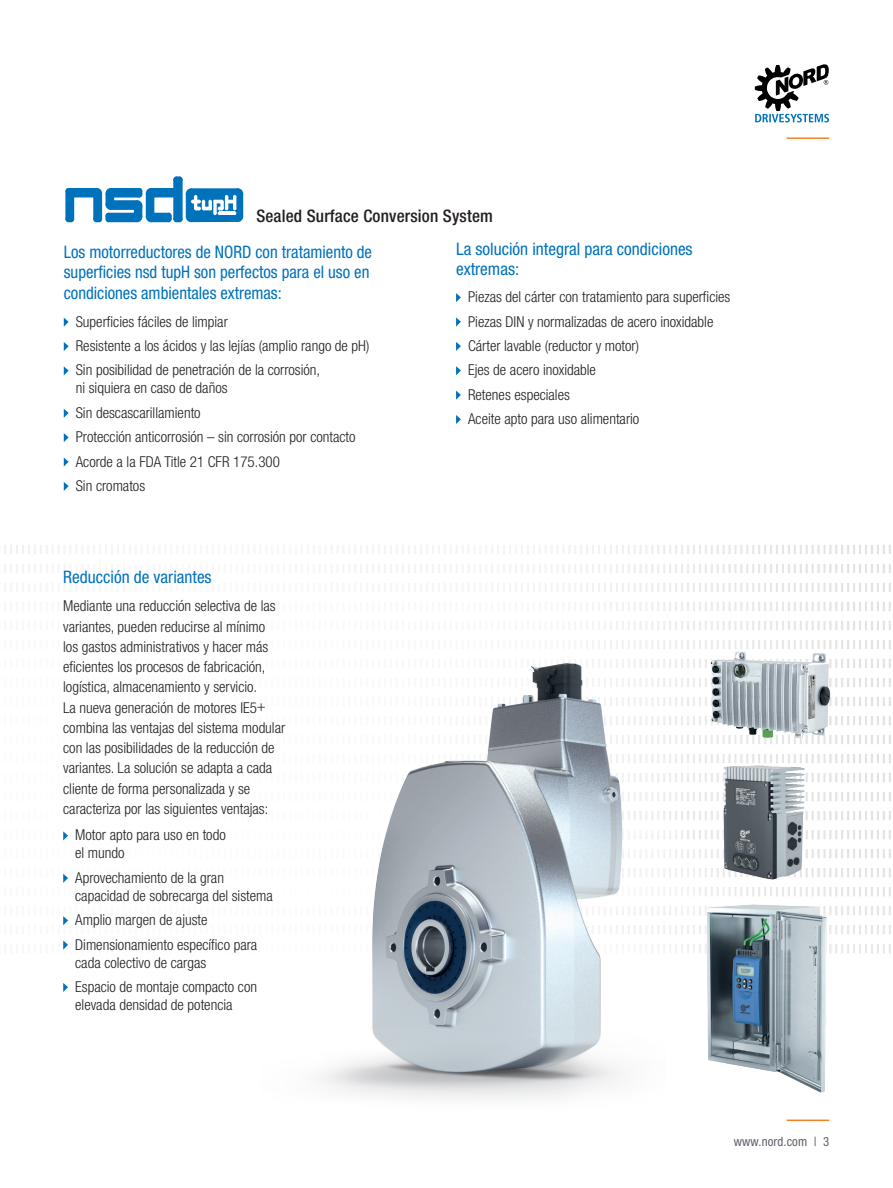
<style>
.page{position:relative;width:893px;height:1188px;background:#fff}
.page>*{position:absolute;margin:0;border:0;box-sizing:border-box;transform-origin:0 0}
.t1{font:condensed 17.25px/20.2px "Helvetica Neue LT Std";color:#0072bc}
.t2{font:500 condensed 17.25px "Helvetica Neue LT Std";letter-spacing:.01em;color:#231f20}
.t3{font:300 condensed 15px/20.2px "Helvetica Neue LT Std";color:#231f20}
.t4{font:condensed 12.75px "Helvetica Neue LT Std";letter-spacing:.01em;color:#5b5f66}
</style>
<div class="page">
<img style="left:444px;top:545px;width:447px;height:332px">
<img style="left:321px;top:598px;width:345px;height:501px">
<img style="left:576px;top:883px;width:315px;height:216px">
<img style="left:640px;top:612px;width:251px;height:191px">
<img style="left:633px;top:713px;width:223px;height:180px">
<svg style="left:755px;top:64px;width:74px;height:58px"></svg>
<hr style="left:787px;top:1120px;width:42px;height:1px;background:#f58220">
<hr style="left:787px;top:137px;width:42px;height:2px;background:#f58220">
<svg style="left:456px;top:293px;width:5px;height:9px"></svg>
<svg style="left:456px;top:317px;width:5px;height:10px"></svg>
<svg style="left:456px;top:342px;width:5px;height:9px"></svg>
<svg style="left:456px;top:366px;width:5px;height:9px"></svg>
<svg style="left:456px;top:391px;width:5px;height:9px"></svg>
<svg style="left:456px;top:415px;width:5px;height:9px"></svg>
<svg style="left:64px;top:318px;width:5px;height:9px"></svg>
<svg style="left:64px;top:342px;width:5px;height:9px"></svg>
<svg style="left:64px;top:366px;width:5px;height:9px"></svg>
<svg style="left:64px;top:409px;width:5px;height:9px"></svg>
<svg style="left:64px;top:433px;width:5px;height:9px"></svg>
<svg style="left:64px;top:457px;width:5px;height:10px"></svg>
<svg style="left:64px;top:482px;width:5px;height:9px"></svg>
<svg style="left:63px;top:831px;width:5px;height:9px"></svg>
<svg style="left:63px;top:874px;width:5px;height:9px"></svg>
<svg style="left:63px;top:916px;width:5px;height:9px"></svg>
<svg style="left:63px;top:941px;width:5px;height:9px"></svg>
<svg style="left:63px;top:983px;width:5px;height:9px"></svg>
<svg style="left:65px;top:177px;width:178px;height:45px"></svg>
<hr style="left:219px;top:211px;width:16px;height:4px;background:#fff">
<p class="t2" style="left:256px;top:206px;width:238px">Sealed Surface Conversion System</p>
<p class="t1" style="left:64px;top:242px;width:310px">Los motorreductores de NORD con tratamiento de superficies nsd tupH son perfectos para el uso en condiciones ambientales extremas:</p>
<p class="t3" style="left:76px;top:311px;width:154px">Superficies fáciles de limpiar</p>
<p class="t3" style="left:76px;top:336px;width:295px">Resistente a los ácidos y las lejías (amplio rango de pH)</p>
<p class="t3" style="left:76px;top:361px;width:246px;line-height:18px">Sin posibilidad de penetración de la corrosión, ni siquiera en caso de daños</p>
<p class="t3" style="left:76px;top:402px;width:126px">Sin descascarillamiento</p>
<p class="t3" style="left:76px;top:427px;width:281px">Protección anticorrosión – sin corrosión por contacto</p>
<p class="t3" style="left:76px;top:451px;width:206px">Acorde a la FDA Title 21 CFR 175.300</p>
<p class="t3" style="left:76px;top:475px;width:71px">Sin cromatos</p>
<p class="t1" style="left:63px;top:567px;width:150px">Reducción de variantes</p>
<p class="t3" style="left:63px;top:596px;width:224px">Mediante una reducción selectiva de las variantes, pueden reducirse al mínimo<br>los gastos administrativos y hacer más eficientes los procesos de fabricación, logística, almacenamiento y servicio.<br>La nueva generación de motores IE5+ combina las ventajas del sistema modular con las posibilidades de la reducción de variantes. La solución se adapta a cada</p>
<p class="t3" style="left:63px;top:778px;width:207px">cliente de forma personalizada y se caracteriza por las siguientes ventajas:</p>
<p class="t3" style="left:75px;top:825px;width:152px">Motor apto para uso en todo</p>
<p class="t3" style="left:75px;top:843px;width:51px">el mundo</p>
<p class="t3" style="left:75px;top:868px;width:199px;line-height:18px">Aprovechamiento de la gran capacidad de sobrecarga del sistema</p>
<p class="t3" style="left:75px;top:910px;width:134px">Amplio margen de ajuste</p>
<p class="t3" style="left:75px;top:935px;width:184px;line-height:18px">Dimensionamiento específico para cada colectivo de cargas</p>
<p class="t3" style="left:75px;top:978px;width:183px;line-height:18px">Espacio de montaje compacto con elevada densidad de potencia</p>
<p class="t1" style="left:456px;top:239px;width:238px">La solución integral para condiciones extremas:</p>
<p class="t3" style="left:468px;top:287px;width:264px">Piezas del cárter con tratamiento para superficies</p>
<p class="t3" style="left:468px;top:311px;width:247px">Piezas DIN y normalizadas de acero inoxidable</p>
<p class="t3" style="left:468px;top:335px;width:173px">Cárter lavable (reductor y motor)</p>
<p class="t3" style="left:468px;top:360px;width:129px">Ejes de acero inoxidable</p>
<p class="t3" style="left:468px;top:384px;width:103px">Retenes especiales</p>
<p class="t3" style="left:468px;top:409px;width:173px">Aceite apto para uso alimentario</p>
<p class="t4" style="left:734px;top:1134px;width:97px">www.nord.com | 3</p>
</div>
